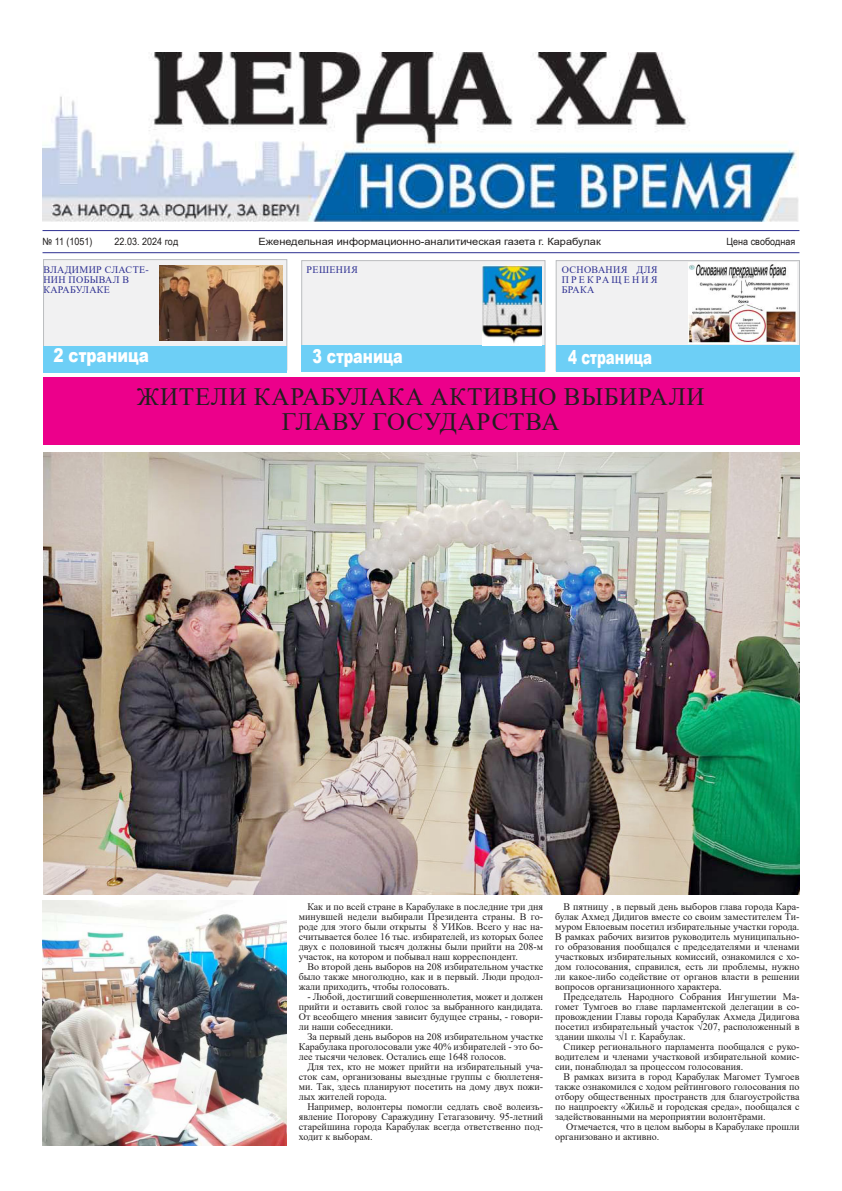
<style>
.page{position:relative;width:842px;height:1191px;background:#fff}
.page>*{position:absolute;margin:0;border:0;box-sizing:border-box;transform-origin:0 0}
.t1{font:25px/25px "Times New Roman";letter-spacing:.035em;color:#221f1f;text-align:center}
.t2{font:900 19.1px "Arial";color:#fff;scale:.7 1}
.t3{font:900 19.1px "Arial";color:#fff;scale:.75 1}
.t4{font:900 19px "Arial";color:#fff;scale:.8 1}
.t5{font:10px/10px "Times New Roman";color:#221f1f;text-align:justify}
.t6{font:10px/10px "Times New Roman";letter-spacing:.035em;color:#2e3092}
.t7{font:10px "Arial";color:#221f1f;scale:1.1 1}
.t8{font:10px "Arial Narrow";color:#221f1f;scale:1.1 1}
</style>
<div class="page">
<hr style="left:43px;top:230px;width:756px;height:1px;background:#2e3092">
<hr style="left:43px;top:252px;width:756px;height:1px;background:#2e3092">
<div style="left:43px;top:259px;width:244px;height:111px;background:#f1f1f2;border:1px solid #bbbdbf"></div>
<div style="left:44px;top:346px;width:243px;height:26px;background:#6dcff6"></div>
<div style="left:301px;top:260px;width:244px;height:111px;background:#f1f1f2;border:1px solid #bbbdbf"></div>
<div style="left:302px;top:345px;width:243px;height:27px;background:#6dcff6"></div>
<div style="left:556px;top:260px;width:244px;height:111px;background:#f1f1f2;border:1px solid #bbbdbf"></div>
<div style="left:556px;top:345px;width:243px;height:27px;background:#6dcff6"></div>
<div style="left:43px;top:377px;width:757px;height:68px;background:#ec008b"></div>
<img style="left:159px;top:266px;width:123px;height:75px">
<img style="left:688px;top:262px;width:109px;height:81px">
<img style="left:43px;top:452px;width:757px;height:442px">
<img style="left:43px;top:900px;width:244px;height:245px">
<img style="left:482px;top:266px;width:60px;height:79px">
<img style="left:42px;top:53px;width:757px;height:168px">
<p class="t8" style="left:43px;top:234px;width:47px">№ 11 (1051)</p>
<p class="t8" style="left:115px;top:234px;width:59px">22.03. 2024 год</p>
<p class="t7" style="left:259px;top:234px;width:313px">Еженедельная информационно-аналитическая газета г. Карабулак</p>
<p class="t8" style="left:727px;top:234px;width:64px">Цена свободная</p>
<p class="t6" style="left:43px;top:265px;width:107px">ВЛАДИМИР СЛАСТЕ-<br>НИН ПОБЫВАЛ В<br>КАРАБУЛАКЕ</p>
<p class="t6" style="left:307px;top:265px;width:53px">РЕШЕНИЯ</p>
<p class="t6" style="left:562px;top:264px;width:97px;text-align:justify">ОСНОВАНИЯ ДЛЯ ПРЕКРАЩЕНИЯ БРАКА</p>
<h3 class="t4" style="left:53px;top:344px;width:121px">2 страница</h3>
<h2 class="t3" style="left:313px;top:342px;width:122px">3 страница</h2>
<h1 class="t1" style="left:137px;top:383px;width:569px">ЖИТЕЛИ КАРАБУЛАКА АКТИВНО ВЫБИРАЛИ<br>ГЛАВУ ГОСУДАРСТВА</h1>
<h2 class="t2" style="left:568px;top:343px;width:121px">4 страница</h2>
<p class="t5" style="left:299px;top:901px;width:246px;text-indent:9px">Как и по всей стране в Карабулаке в последние три дня минувшей недели выбирали Президента страны. В го&shy;роде для этого были открыты 8 УИКов. Всего у нас на&shy;считывается более 16 тыс. избирателей, из которых более двух с половиной тысяч должны были прийти на 208-м участок, на котором и побывал наш корреспондент.</p>
<p class="t5" style="left:299px;top:961px;width:246px;text-indent:9px">Во второй день выборов на 208 избирательном участке было также многолюдно, как и в первый. Люди продол&shy;жали приходить, чтобы голосовать.</p>
<p class="t5" style="left:299px;top:991px;width:246px;text-indent:9px">- Любой, достигший совершеннолетия, может и должен прийти и оставить свой голос за выбранного кандидата.<br>От всеобщего мнения зависит будущее страны, - говори&shy;ли наши собеседники.</p>
<p class="t5" style="left:299px;top:1031px;width:246px;text-indent:9px">За первый день выборов на 208 избирательном участке Карабулака проголосовали уже 40% избирателей - это бо&shy;лее тысячи человек. Остались еще 1648 голосов.</p>
<p class="t5" style="left:299px;top:1061px;width:246px;text-indent:9px">Для тех, кто не может прийти на избирательный уча&shy;сток сам, организованы выездные группы с бюллетеня&shy;ми. Так, здесь планируют посетить на дому двух пожи&shy;лых жителей города.</p>
<p class="t5" style="left:299px;top:1101px;width:246px;text-indent:9px">Например, волонтеры помогли седлать своё волеизъ&shy;явление Погорову Саражудину Гетагазовичу. 95-летний старейшина города Карабулак всегда ответственно под&shy;ходит к выборам.</p>
<p class="t5" style="left:555px;top:901px;width:246px;text-indent:9px">В пятницу , в первый день выборов глава города Кара&shy;булак Ахмед Дидигов вместе со своим заместителем Ти&shy;муром Евлоевым посетил избирательные участки города.<br>В рамках рабочих визитов руководитель муниципально&shy;го образования пообщался с председателями и членами участковых избирательных комиссий, ознакомился с хо&shy;дом голосования, справился, есть ли проблемы, нужно ли какое-либо содействие от органов власти в решении вопросов организационного характера.</p>
<p class="t5" style="left:555px;top:991px;width:246px;text-indent:9px">Председатель Народного Собрания Ингушетии Ма&shy;гомет Тумгоев во главе парламентской делегации в со&shy;провождении Главы города Карабулак Ахмеда Дидигова посетил избирательный участок √207, расположенный в здании школы √1 г. Карабулак.</p>
<p class="t5" style="left:555px;top:1041px;width:246px;text-indent:9px">Спикер регионального парламента пообщался с руко&shy;водителем и членами участковой избирательной комис&shy;сии, понаблюдал за процессом голосования.</p>
<p class="t5" style="left:555px;top:1071px;width:246px;text-indent:9px">В рамках визита в город Карабулак Магомет Тумгоев также ознакомился с ходом рейтингового голосования по отбору общественных пространств для благоустройства по нацпроекту «Жильё и городская среда», пообщался с задействованными на мероприятии волонтёрами.</p>
<p class="t5" style="left:555px;top:1121px;width:246px;text-indent:11px">Отмечается, что в целом выборы в Карабулаке прошли организовано и активно.</p>
</div>
